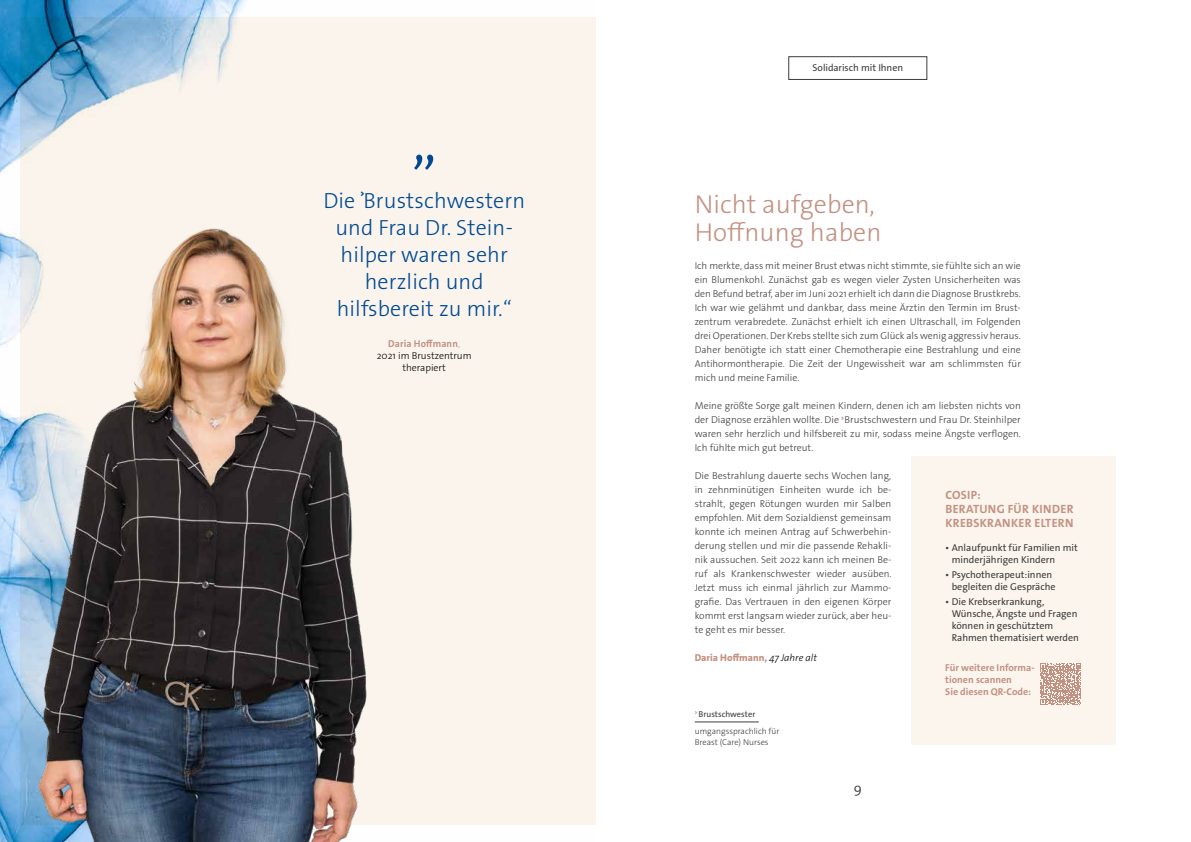
<style>
.page{position:relative;width:1191px;height:842px;background:#fff}
.page>*{position:absolute;margin:0;border:0;box-sizing:border-box;transform-origin:0 0}
.t1{font:300 61.8px "The Sans Os F";color:#004992}
.t2{font:300 26px/28px "The Sans Os F";letter-spacing:.005em;color:#c39182}
.t3{font:300 22px/27px "The Sans Os F";letter-spacing:.005em;color:#004992;text-align:center}
.t4{font:300 14px "The Sans Os F";color:#3c3c3b}
.t5{font:700 12px/14.4px "The Sans Os F";letter-spacing:.025em;color:#c39182}
.t6{font:300 10px/14px "The Sans Os F";color:#3c3c3b;text-align:justify}
.t7{font:10px/12px "The Sans Os F";color:#3c3c3b}
.t8{font:700 10px/12px "The Sans Os F";color:#c39182}
.t9{font:300 10px/12px "The Sans Os F";color:#000;text-align:center}
.t10{font:800 10px "The Sans Os F";color:#c39182}
.t11{font:300 8.5px/16.7px "The Sans Os F";color:#3c3c3b}
.t12{font:900 7.6px "The Sans Os F";color:#004992}
.s1{font-weight:700;color:#c39182}
.s2{color:#c39182}
.s3{font-weight:300;font-style:italic;color:#000}
.s4{font-weight:400}
</style>
<div class="page">
<img style="left:0;top:0;width:595px;height:825px">
<img style="left:0;top:157px;width:448px;height:685px">
<div style="left:911px;top:456px;width:205px;height:289px;background:#fbf5ed"></div>
<svg style="left:1040px;top:663px;width:41px;height:42px"></svg>
<div style="left:788px;top:56px;width:139px;height:24px;border:1px solid #3c3c3b"></div>
<hr style="left:694px;top:722px;width:65px;height:1px;background:#3c3c3b">
<h1 class="t1" style="left:411px;top:100px;width:27px">„</h1>
<h3 class="t3" style="left:323px;top:187px;width:203px">Die Brustschwestern</h3>
<p class="t12" style="left:360px;top:189px;width:6px">&gt;</p>
<h3 class="t3" style="left:335px;top:214px;width:179px">und Frau Dr. Stein&shy;hilper waren sehr herzlich und hilfsbereit zu mir.“</h3>
<p class="t9" style="left:377px;top:338px;width:96px"><span class="s1">Daria Hoffmann</span><span class="s2">,<br></span>2021 im Brustzentrum therapiert</p>
<p class="t7" style="left:812px;top:62px;width:92px">Solidarisch mit Ihnen</p>
<h2 class="t2" style="left:694px;top:190px;width:188px">Nicht aufgeben,<br>Hoffnung haben</h2>
<p class="t6" style="left:694px;top:259px;width:328px">Ich merkte, dass mit meiner Brust etwas nicht stimmte, sie fühlte sich an wie ein Blumenkohl. Zunächst gab es wegen vieler Zysten Unsicherheiten was den Befund betraf, aber im Juni 2021 erhielt ich dann die Diagnose Brustkrebs.<br>Ich war wie gelähmt und dankbar, dass meine Ärztin den Termin im Brust&shy;zentrum verabredete. Zunächst erhielt ich einen Ultraschall, im Folgenden drei Operationen. Der Krebs stellte sich zum Glück als wenig aggressiv heraus.<br>Daher benötigte ich statt einer Chemotherapie eine Bestrahlung und eine Antihormontherapie. Die Zeit der Ungewissheit war am schlimmsten für mich und meine Familie.</p>
<p class="t6" style="left:694px;top:399px;width:328px">Meine größte Sorge galt meinen Kindern, denen ich am liebsten nichts von der Diagnose erzählen wollte. Die <sup>&gt;</sup>Brustschwestern und Frau Dr. Steinhilper waren sehr herzlich und hilfsbereit zu mir, sodass meine Ängste verflogen.<br>Ich fühlte mich gut betreut.</p>
<p class="t6" style="left:694px;top:469px;width:198px">Die Bestrahlung dauerte sechs Wochen lang, in zehnminütigen Einheiten wurde ich be&shy;strahlt, gegen Rötungen wurden mir Salben empfohlen. Mit dem Sozialdienst gemeinsam konnte ich meinen Antrag auf Schwerbehin&shy;derung stellen und mir die passende Rehakli&shy;nik aussuchen. Seit 2022 kann ich meinen Be&shy;ruf als Krankenschwester wieder ausüben.<br>Jetzt muss ich einmal jährlich zur Mammo&shy;grafie. Das Vertrauen in den eigenen Körper kommt erst langsam wieder zurück, aber heu&shy;te geht es mir besser.</p>
<p class="t10" style="left:694px;top:651px;width:124px">Daria Hoffmann, <span class="s3">47 Jahre alt</span></p>
<p class="t5" style="left:945px;top:487px;width:130px">COSIP:<br>BERATUNG FÜR KINDER<br>KREBSKRANKER ELTERN</p>
<p class="t7" style="left:951px;top:542px;width:128px;text-indent:-6px">• Anlaufpunkt für Familien mit minderjährigen Kindern</p>
<p class="t7" style="left:951px;top:569px;width:105px;text-indent:-6px">• Psychotherapeut:innen begleiten die Gespräche</p>
<p class="t7" style="left:951px;top:596px;width:129px;text-indent:-6px">• Die Krebserkrankung,<br>Wünsche, Ängste und Fragen können in geschütztem<br>Rahmen thematisiert werden</p>
<p class="t8" style="left:945px;top:661px;width:91px">Für weitere Informa&shy;tionen scannen<br>Sie diesen QR-Code:</p>
<p class="t11" style="left:694px;top:706px;width:86px"><sup>&gt;</sup> <span class="s4">Brustschwester </span>umgangssprachlich für</p>
<p class="t11" style="left:694px;top:733px;width:75px">Breast (Care) Nurses</p>
<h3 class="t4" style="left:853px;top:779px;width:10px">9</h3>
</div>
